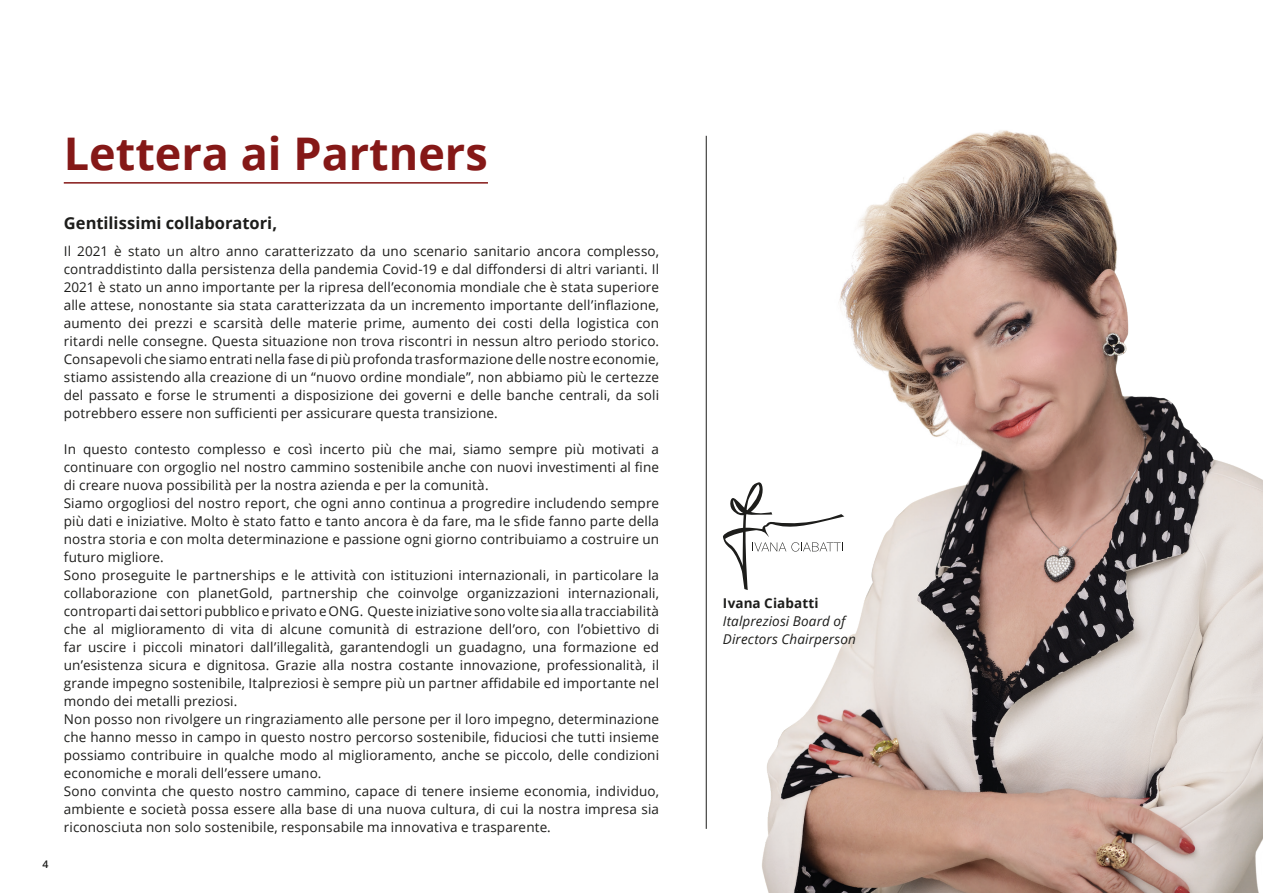
<style>
.page{position:relative;width:1263px;height:893px;background:#fff}
.page>*{position:absolute;margin:0;border:0;box-sizing:border-box;transform-origin:0 0}
.t1{font:700 45px "Open Sans";color:#851817}
.Subtitle__align_left{font:700 16.5px "Open Sans";color:#1d1d1b}
.Body_Text__align_lef{font:13.5px/18px "Open Sans";letter-spacing:.01em;color:#1d1d1b;text-align:justify}
.Body_Text__align_lef-2{font:italic 13.5px/18px "Open Sans";letter-spacing:.01em;color:#1d1d1b}
.Body_Text__align_lef-3{font:700 13.5px "Open Sans";letter-spacing:.005em;color:#1d1d1b}
.t2{font:600 10.5px "Open Sans";color:#1d1d1b}
</style>
<div class="page">
<img style="left:762px;top:130px;width:501px;height:763px">
<hr style="left:706px;top:136px;width:1px;height:693px;background:#1d1d1b">
<svg style="left:723px;top:482px;width:121px;height:108px"></svg>
<hr style="left:64px;top:182px;width:424px;height:2px;background:#851817">
<p class="t1" style="left:64px;top:122px;width:425px">Lettera ai Partners</p>
<p class="t2" style="left:43px;top:857px;width:7px">4</p>
<p class="Subtitle__align_left" style="left:64px;top:212px;width:215px">Gentilissimi collaboratori,</p>
<p class="Body_Text__align_lef" style="left:64px;top:242px;width:597px">Il 2021 è stato un altro anno caratterizzato da uno scenario sanitario ancora complesso, contraddistinto dalla persistenza della pandemia Covid-19 e dal diffondersi di altri varianti. Il 2021 è stato un anno importante per la ripresa dell’economia mondiale che è stata superiore alle attese, nonostante sia stata caratterizzata da un incremento importante dell’inflazione, aumento dei prezzi e scarsità delle materie prime, aumento dei costi della logistica con ritardi nelle consegne. Questa situazione non trova riscontri in nessun altro periodo storico.<br>Consapevoli che siamo entrati nella fase di più profonda trasformazione delle nostre economie, stiamo assistendo alla creazione di un “nuovo ordine mondiale”, non abbiamo più le certezze del passato e forse le strumenti a disposizione dei governi e delle banche centrali, da soli potrebbero essere non sufficienti per assicurare questa transizione.</p>
<p class="Body_Text__align_lef" style="left:64px;top:440px;width:597px">In questo contesto complesso e così incerto più che mai, siamo sempre più motivati a continuare con orgoglio nel nostro cammino sostenibile anche con nuovi investimenti al fine di creare nuova possibilità per la nostra azienda e per la comunità.</p>
<p class="Body_Text__align_lef" style="left:64px;top:494px;width:597px">Siamo orgogliosi del nostro report, che ogni anno continua a progredire includendo sempre più dati e iniziative. Molto è stato fatto e tanto ancora è da fare, ma le sfide fanno parte della nostra storia e con molta determinazione e passione ogni giorno contribuiamo a costruire un futuro migliore.</p>
<p class="Body_Text__align_lef" style="left:64px;top:566px;width:597px">Sono proseguite le partnerships e le attività con istituzioni internazionali, in particolare la collaborazione con planetGold, partnership che coinvolge organizzazioni internazionali, controparti dai settori pubblico e privato e ONG. Queste iniziative sono volte sia alla tracciabilità che al miglioramento di vita di alcune comunità di estrazione dell’oro, con l’obiettivo di far uscire i piccoli minatori dall’illegalità, garantendogli un guadagno, una formazione ed un’esistenza sicura e dignitosa. Grazie alla nostra costante innovazione, professionalità, il grande impegno sostenibile, Italpreziosi è sempre più un partner affidabile ed importante nel mondo dei metalli preziosi.</p>
<p class="Body_Text__align_lef" style="left:64px;top:710px;width:597px">Non posso non rivolgere un ringraziamento alle persone per il loro impegno, determinazione che hanno messo in campo in questo nostro percorso sostenibile, fiduciosi che tutti insieme possiamo contribuire in qualche modo al miglioramento, anche se piccolo, delle condizioni economiche e morali dell’essere umano.</p>
<p class="Body_Text__align_lef" style="left:64px;top:782px;width:597px">Sono convinta che questo nostro cammino, capace di tenere insieme economia, individuo, ambiente e società possa essere alla base di una nuova cultura, di cui la nostra impresa sia riconosciuta non solo sostenibile, responsabile ma innovativa e trasparente.</p>
<p class="Body_Text__align_lef-3" style="left:723px;top:593px;width:97px">Ivana Ciabatti</p>
<p class="Body_Text__align_lef-2" style="left:723px;top:611px;width:134px">Italpreziosi Board of<br>Directors Chairperson</p>
</div>
